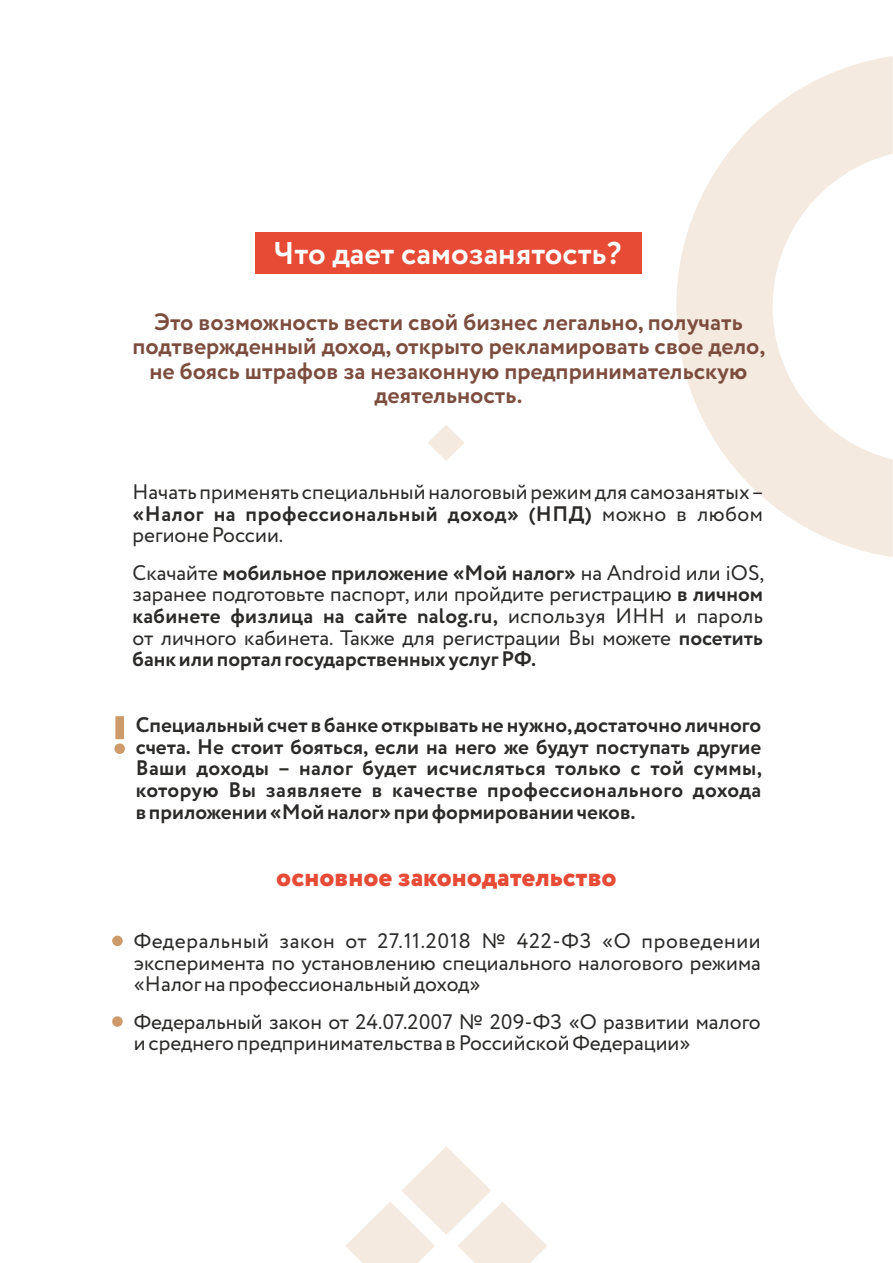
<style>
.page{position:relative;width:893px;height:1263px;background:#fff}
.page>*{position:absolute;margin:0;border:0;box-sizing:border-box;transform-origin:0 0}
.t1{font:700 31.5px "Circe";color:#fefefe}
.t2{font:800 27px "Circe";color:#e74b36}
.t3{font:700 23.7px/24.5px "Circe";color:#7c4d3e;text-align:center}
.t4{font:21px/21.6px "Circe";color:#2b2a29;text-align:justify}
.t5{font:700 21px/21.6px "Circe";color:#2b2a29;text-align:justify}
.s1{font-weight:700}
</style>
<div class="page">
<svg style="left:676px;top:56px;width:217px;height:501px;fill:#f4ebe1"></svg>
<svg style="left:346px;top:1146px;width:201px;height:117px"></svg>
<div style="left:255px;top:232px;width:386px;height:42px;background:#e74b36"></div>
<div style="left:112px;top:935px;width:11px;height:11px;background:#cd9b6a;border-radius:50%"></div>
<div style="left:112px;top:1016px;width:11px;height:11px;background:#cd9b6a;border-radius:50%"></div>
<svg style="left:114px;top:716px;width:11px;height:38px"></svg>
<svg style="left:428px;top:425px;width:36px;height:36px"></svg>
<h1 class="t1" style="left:273px;top:240px;width:349px">Что дает самозанятость?</h1>
<p class="t3" style="left:132px;top:311px;width:634px">Это возможность вести свой бизнес легально, получать подтвержденный доход, открыто рекламировать свое дело, не боясь штрафов за незаконную предпринимательскую деятельность.</p>
<p class="t4" style="left:133px;top:482px;width:633px">Начать применять специальный налоговый режим для самозанятых – <span class="s1">«Налог на профессиональный доход» (НПД)</span> можно в любом регионе России.</p>
<p class="t4" style="left:133px;top:563px;width:633px">Скачайте <span class="s1">мобильное приложение «Мой налог»</span> на Android или iOS, заранее подготовьте паспорт, или пройдите регистрацию <span class="s1">в личном кабинете физлица на сайте nalog.ru,</span> используя ИНН и пароль от личного кабинета. Также для регистрации Вы можете <span class="s1">посетить банк или портал государственных услуг РФ.</span></p>
<p class="t5" style="left:136px;top:715px;width:628px">Специальный счет в банке открывать не нужно,достаточно личного счета. Не стоит бояться, если на него же будут поступать другие Ваши доходы – налог будет исчисляться только с той суммы, которую Вы заявляете в качестве профессионального дохода в приложении «Мой налог» при формировании чеков.</p>
<p class="t2" style="left:276px;top:865px;width:342px">основное законодательство</p>
<p class="t4" style="left:134px;top:931px;width:628px">Федеральный закон от 27.11.2018 № 422-ФЗ «О проведении эксперимента по установлению специального налогового режима «Налог на профессиональный доход»</p>
<p class="t4" style="left:134px;top:1012px;width:628px">Федеральный закон от 24.07.2007 № 209-ФЗ «О развитии малого и среднего предпринимательства в Российской Федерации»</p>
</div>
